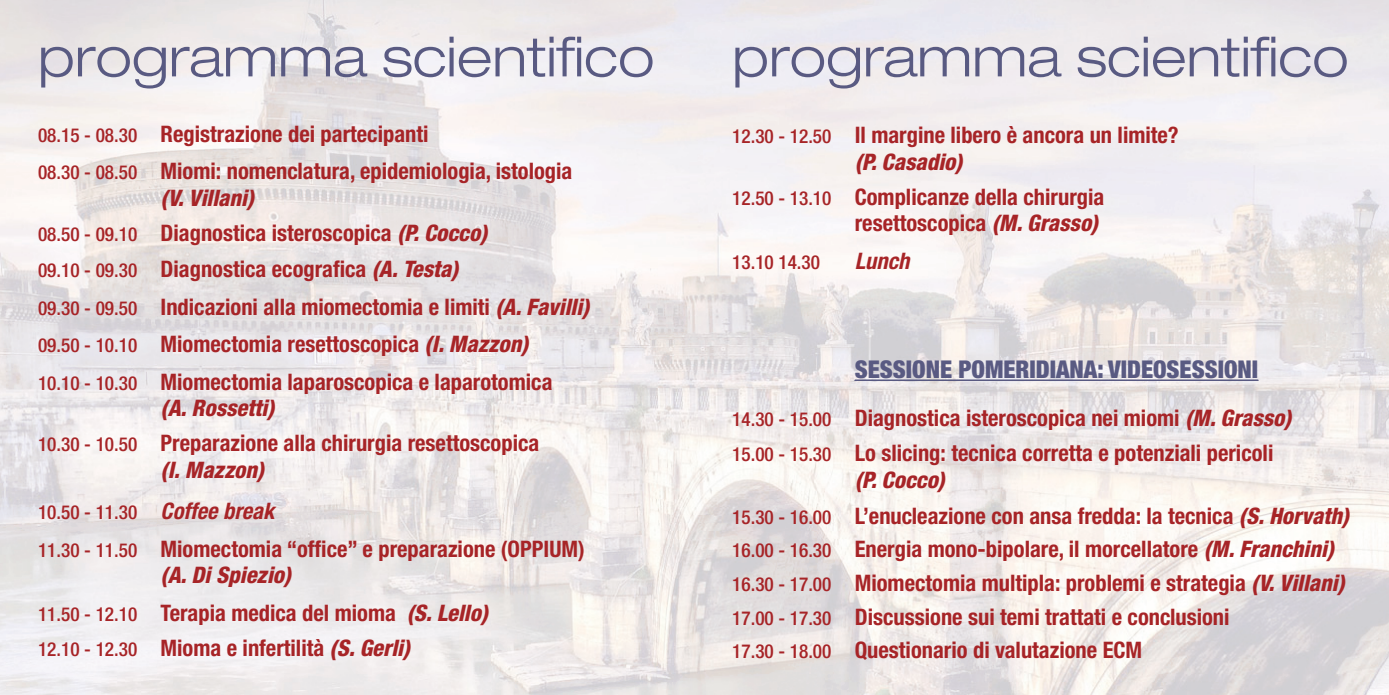
<style>
.page{position:relative;width:1389px;height:695px;background:#fff}
.page>*{position:absolute;margin:0;border:0;box-sizing:border-box;transform-origin:0 0}
.t1{font:300 expanded 55.12px "Helvetica Neue LT Std";color:#595a82}
.t2{font:900 condensed 24.5px "Helvetica Neue LT Std";color:#595a82}
.t3{font:700 condensed 22.75px/26.2px "Helvetica Neue LT Std";color:#a72427}
.t4{font:italic 800 condensed 22.75px "Helvetica Neue LT Std";color:#a72427}
.t5{font:italic 700 condensed 22.75px "Helvetica Neue LT Std";color:#a72427}
.t6{font:500 condensed 19.25px "Helvetica Neue LT Std";color:#a72427}
.s1{font-weight:500;font-size:19.25px}
.s2{font-weight:800;font-style:italic}
.s3{font-weight:700;font-style:italic;font-size:22.75px}
</style>
<div class="page">
<img style="left:0;top:0;width:1147px;height:694px">
<img style="left:1147px;top:0;width:242px;height:694px">
<svg style="left:855px;top:379px;width:403px;height:2px"></svg>
<h1 class="t1" style="left:38px;top:25px;width:618px">programma scientifico</h1>
<h1 class="t1" style="left:732px;top:25px;width:618px">programma scientifico</h1>
<p class="t3" style="left:38px;top:123px;width:392px"><span class="s1">08.15 - 08.30</span> Registrazione dei partecipanti</p>
<p class="t3" style="left:855px;top:124px;width:326px;text-indent:-122px"><span class="s1">12.30 - 12.50</span> Il margine libero è ancora un limite? <span class="s2">(P. Casadio)</span></p>
<p class="t3" style="left:732px;top:185px;width:374px;text-align:right"><span class="s1">12.50 - 13.10</span> Complicanze della chirurgia resettoscopica <span class="s2">(M. Grasso)</span></p>
<p class="t3" style="left:161px;top:160px;width:413px;text-indent:-123px"><span class="s1">08.30 - 08.50</span> Miomi: nomenclatura, epidemiologia, istologia <span class="s2">(V. Villani)</span></p>
<p class="t3" style="left:38px;top:217px;width:553px;line-height:37.1px"><span class="s1">08.50 - 09.10</span> Diagnostica isteroscopica <span class="s2">(P. Cocco)<br></span><span class="s1">09.10 - 09.30</span> Diagnostica ecografica <span class="s2">(A. Testa)<br></span><span class="s1">09.30 - 09.50</span> Indicazioni alla miomectomia e limiti <span class="s2">(A. Favilli)<br></span><span class="s1">09.50 - 10.10</span> Miomectomia resettoscopica <span class="s2">(I. Mazzon)<br></span><span class="s1">10.10 - 10.30</span> Miomectomia laparoscopica e laparotomica</p>
<p class="t3" style="left:38px;top:392px;width:503px;line-height:35.5px;text-indent:123px"><span class="s2">(A. Rossetti)<br></span><span class="s1">10.30 - 10.50</span> Preparazione alla chirurgia resettoscopica</p>
<p class="t4" style="left:161px;top:456px;width:105px">(I. Mazzon)</p>
<p class="t6" style="left:732px;top:251px;width:89px">13.10 14.30</p>
<p class="t5" style="left:855px;top:247px;width:56px">Lunch</p>
<p class="t2" style="left:855px;top:355px;width:405px">SESSIONE POMERIDIANA: VIDEOSESSIONI</p>
<p class="t3" style="left:732px;top:403px;width:561px;line-height:35px"><span class="s1">14.30 - 15.00</span> Diagnostica isteroscopica nei miomi <span class="s2">(M. Grasso)<br></span><span class="s1">15.00 - 15.30</span> Lo slicing: tecnica corretta e potenziali pericoli</p>
<p class="t3" style="left:732px;top:463px;width:619px;line-height:36.8px;text-indent:122px"><span class="s2">(P. Cocco)<br></span><span class="s1">15.30 - 16.00</span> L’enucleazione con ansa fredda: la tecnica <span class="s2">(S. Horvath)</span></p>
<p class="t3" style="left:732px;top:534px;width:614px;line-height:33.4px"><span class="s1">16.00 - 16.30</span> Energia mono-bipolare, il morcellatore <span class="s2">(M. Franchini)<br></span><span class="s1">16.30 - 17.00</span> Miomectomia multipla: problemi e strategia <span class="s2">(V. Villani)<br></span><span class="s1">17.00 - 17.30</span> Discussione sui temi trattati e conclusioni<br><span class="s1">17.30 - 18.00</span> Questionario di valutazione ECM</p>
<p class="t6" style="left:38px;top:501px;width:238px">10.50 - 11.30 <span class="s3">Coffee break</span></p>
<p class="t3" style="left:161px;top:538px;width:426px;text-indent:-123px"><span class="s1">11.30 - 11.50</span> Miomectomia “office” e preparazione (OPPIUM) <span class="s2">(A. Di Spiezio)</span></p>
<p class="t3" style="left:38px;top:598px;width:452px;line-height:35px"><span class="s1">11.50 - 12.10</span> Terapia medica del mioma <span class="s2">(S. Lello)<br></span><span class="s1">12.10 - 12.30</span> Mioma e infertilità <span class="s2">(S. Gerli)</span></p>
</div>
